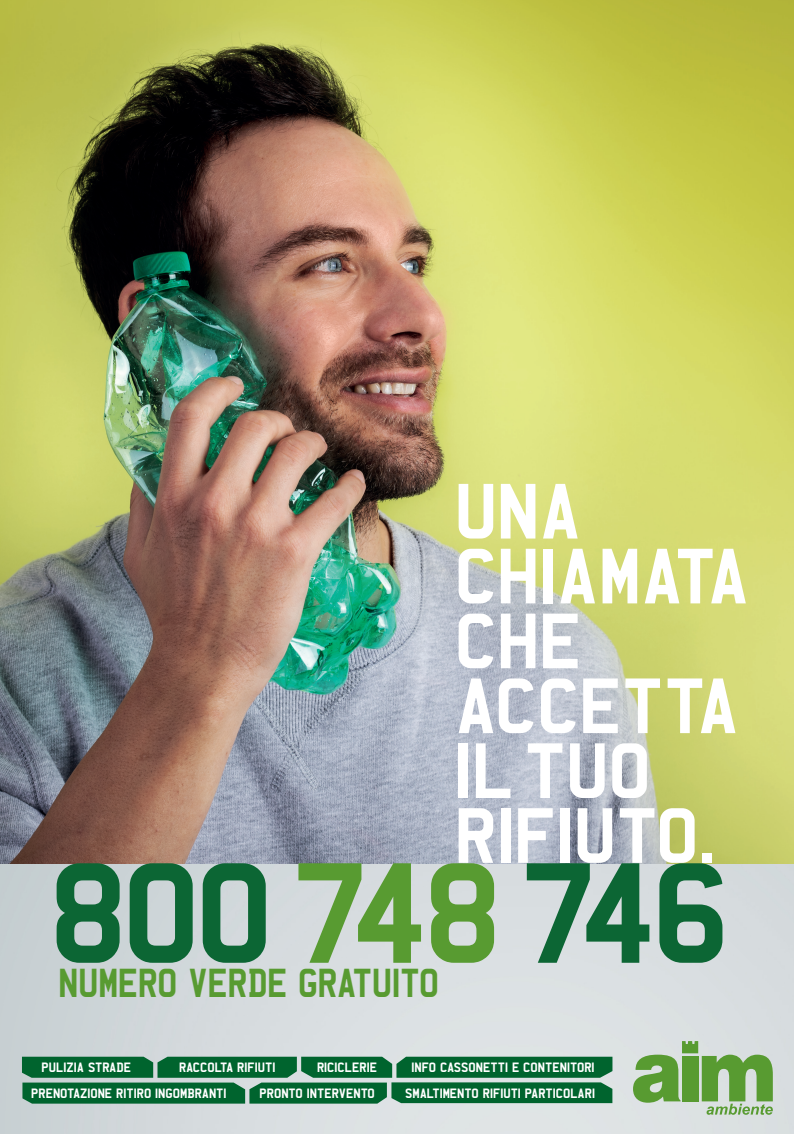
<style>
.page{position:relative;width:794px;height:1134px;background:#fff}
.page>*{position:absolute;margin:0;border:0;box-sizing:border-box;transform-origin:0 0}
.t1{font:700 125.92px "Charles Wright";letter-spacing:-.03em;color:#0c6634}
.t2{font:700 69.16px "Charles Wright";color:#fff}
.t3{font:700 35.8px "Charles Wright";color:#589b31;scale:.91 1}
.t4{font:700 11.96px/25.4px "Charles Wright";color:#fff}
.s1{color:#589b31}
</style>
<div class="page">
<img style="left:0;top:0;width:794px;height:1134px">
<svg style="left:633px;top:1041px;width:140px;height:74px;background:#97bc86"></svg>
<svg style="left:22px;top:1057px;width:590px;height:47px;background:#1f7547"></svg>
<p class="t2" style="left:455px;top:454px;width:128px">UNA</p>
<p class="t2" style="left:455px;top:519px;width:296px">CHIAMATA</p>
<p class="t2" style="left:455px;top:583px;width:128px">CHE</p>
<p class="t2" style="left:455px;top:648px;width:286px">ACCETTA</p>
<p class="t2" style="left:455px;top:713px;width:197px">IL TUO</p>
<p class="t2" style="left:455px;top:778px;width:262px">RIFIUTO.</p>
<p class="t1" style="left:50px;top:808px;width:681px">800 <span class="s1">748</span> 746</p>
<p class="t3" style="left:59px;top:953px;width:419px">NUMERO VERDE GRATUITO</p>
<p class="t4" style="left:42px;top:1054px;width:91px">PULIZIA STRADE</p>
<p class="t4" style="left:259px;top:1054px;width:117px;text-indent:-80px">RACCOLTA RIFIUTI<br>PRONTO INTERVENTO</p>
<p class="t4" style="left:317px;top:1054px;width:62px">RICICLERIE</p>
<p class="t4" style="left:411px;top:1054px;width:185px">INFO CASSONETTI E CONTENITORI</p>
<p class="t4" style="left:31px;top:1079px;width:197px">PRENOTAZIONE RITIRO INGOMBRANTI</p>
<p class="t4" style="left:405px;top:1079px;width:191px">SMALTIMENTO RIFIUTI PARTICOLARI</p>
</div>
